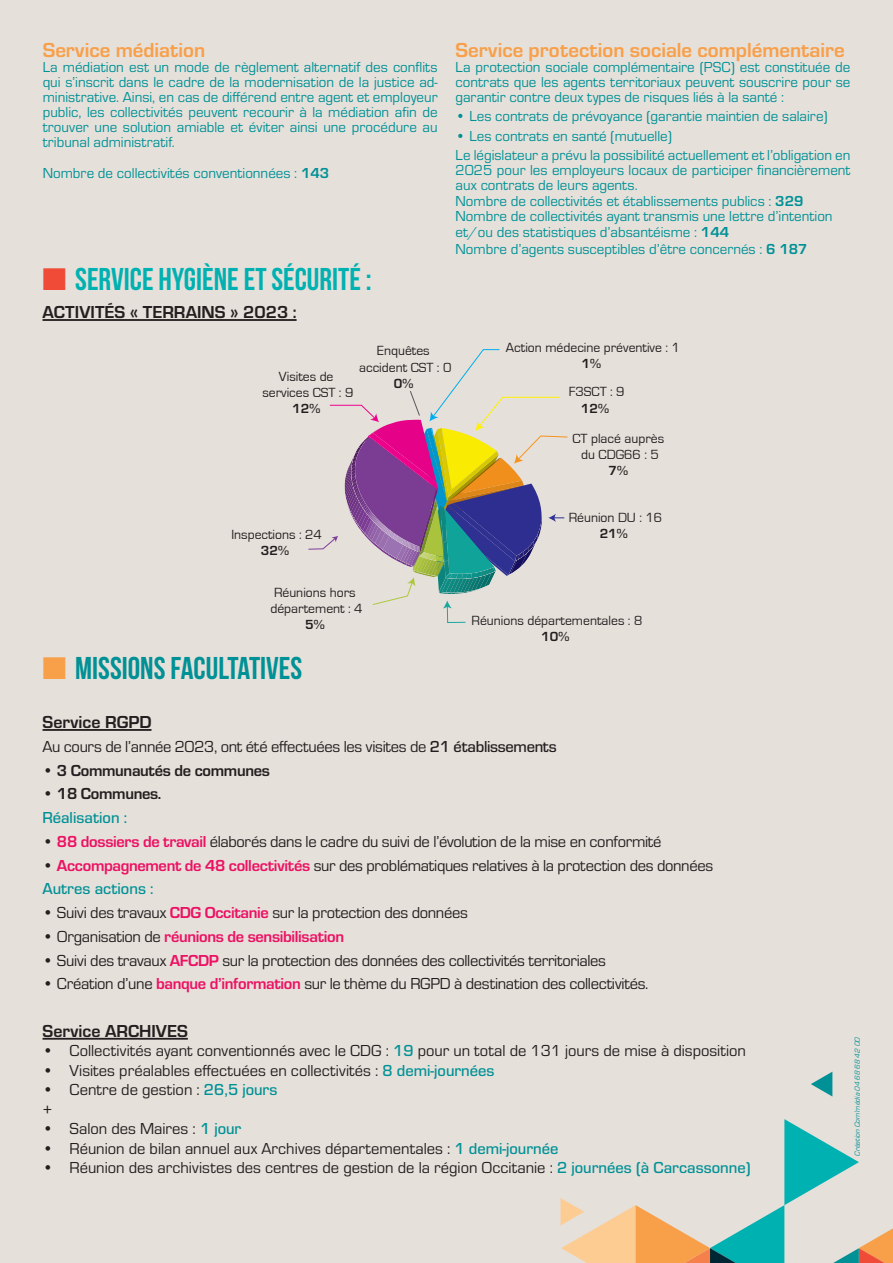
<style>
.page{position:relative;width:893px;height:1263px;background:#e6e0da}
.page>*{position:absolute;margin:0;border:0;box-sizing:border-box;transform-origin:0 0}
.t1{font:31.5px "Bebas Neue";color:#00b1b2}
.t2{font:31.5px "Bebas Neue";color:#009196}
.t3{font:700 21px "Eurostile";color:#f89f49}
.t4{font:700 18px "Eurostile";color:#231f20}
.Texte_courant{font:16.5px "Eurostile";letter-spacing:-.005em;color:#231f20}
.t5{font:700 16.5px "Eurostile";letter-spacing:-.02em;color:#ec1163}
.t6{font:700 16.5px "Eurostile";letter-spacing:-.02em;color:#231f20}
.t7{font:500 16.5px "Eurostile";color:#009196}
.t8{font:15px/15px "Eurostile";color:#009196;text-align:justify}
.t9{font:13.65px/16.4px "Eurostile";color:#231f20;text-align:center}
.t10{font:italic 7.5px "Eurostile";color:#009196}
.s1{font-weight:700}
.s2{color:#ef4b37}
.s3{color:#f89f49}
.s4{font-weight:500}
.s5{font-weight:700;color:#ec1163}
.s6{font-weight:400;color:#231f20}
.s7{font-weight:500;color:#009196}
</style>
<div class="page">
<svg style="left:308px;top:349px;width:260px;height:274px"></svg>
<hr style="left:43px;top:319px;width:254px;height:2px;background:#231f20">
<hr style="left:43px;top:729px;width:108px;height:2px;background:#231f20">
<hr style="left:43px;top:1038px;width:145px;height:2px;background:#231f20">
<svg style="left:811px;top:1072px;width:21px;height:24px"></svg>
<svg style="left:561px;top:1119px;width:332px;height:144px"></svg>
<p class="t3" style="left:43px;top:35px;width:164px">Service médiation</p>
<p class="t8" style="left:43px;top:59px;width:396px">La médiation est un mode de règlement alternatif des conflits qui s’inscrit dans le cadre de la modernisation de la justice ad&shy;ministrative. Ainsi, en cas de différend entre agent et employeur public, les collectivités peuvent recourir à la médiation afin de trouver une solution amiable et éviter ainsi une procédure au tribunal administratif.</p>
<p class="t8" style="left:43px;top:165px;width:288px">Nombre de collectivités conventionnées : <span class="s1">143</span></p>
<p class="t1" style="left:43px;top:262px;width:331px"><span class="s2">■</span> <span class="s1">SERVICE</span> HYGIÈNE ET SÉCURITÉ :</p>
<p class="t4" style="left:43px;top:299px;width:256px">ACTIVITÉS « TERRAINS » 2023 :</p>
<p class="t3" style="left:456px;top:35px;width:391px">Service protection sociale complémentaire</p>
<p class="t8" style="left:456px;top:59px;width:396px">La protection sociale complémentaire (PSC) est constituée de contrats que les agents territoriaux peuvent souscrire pour se garantir contre deux types de risques liés à la santé :</p>
<p class="t8" style="left:456px;top:108px;width:374px">• Les contrats de prévoyance (garantie maintien de salaire)</p>
<p class="t8" style="left:456px;top:127px;width:218px">• Les contrats en santé (mutuelle)</p>
<p class="t8" style="left:456px;top:147px;width:396px">Le législateur a prévu la possibilité actuellement et l’obligation en 2025 pour les employeurs locaux de participer financièrement aux contrats de leurs agents.</p>
<p class="t8" style="left:456px;top:193px;width:349px">Nombre de collectivités et établissements publics : <span class="s1">329</span></p>
<p class="t8" style="left:456px;top:207px;width:379px;line-height:16.2px">Nombre de collectivités ayant transmis une lettre d’intention et/ou des statistiques d’absantéisme : <span class="s1">144</span></p>
<p class="t8" style="left:456px;top:240px;width:354px">Nombre d’agents susceptibles d’être concernés : <span class="s1">6 187</span></p>
<p class="t9" style="left:359px;top:343px;width:94px">Enquêtes accident CST : 0<br><span class="s1">0%</span></p>
<p class="t9" style="left:262px;top:368px;width:93px">Visites de services CST : 9<br><span class="s1">12%</span></p>
<p class="t9" style="left:231px;top:526px;width:92px">Inspections : 24<br><span class="s1">32%</span></p>
<p class="t9" style="left:270px;top:584px;width:94px">Réunions hors département : 4<br><span class="s1">5%</span></p>
<p class="t9" style="left:506px;top:339px;width:175px">Action médecine préventive : 1<br><span class="s1">1%</span></p>
<p class="t9" style="left:569px;top:384px;width:57px">F3SCT : 9<br><span class="s1">12%</span></p>
<p class="t9" style="left:572px;top:430px;width:93px">CT placé auprès du CDG66 : 5<br><span class="s1">7%</span></p>
<p class="t9" style="left:569px;top:510px;width:95px">Réunion DU : 16<br><span class="s1">21%</span></p>
<p class="t9" style="left:471px;top:613px;width:172px">Réunions départementales : 8<br><span class="s1">10%</span></p>
<p class="t2" style="left:43px;top:651px;width:261px"><span class="s3">■</span> <span class="s1">MISSIONS</span> FACULTATIVES</p>
<p class="t4" style="left:43px;top:709px;width:110px">Service RGPD</p>
<p class="Texte_courant" style="left:43px;top:735px;width:516px">Au cours de l’année 2023, ont été effectuées les visites de <span class="s4">21 établissements</span></p>
<p class="t6" style="left:43px;top:758px;width:229px">• 3 Communautés de communes</p>
<p class="t6" style="left:43px;top:782px;width:120px">• 18 Communes.</p>
<p class="t7" style="left:43px;top:806px;width:86px">Réalisation :</p>
<p class="Texte_courant" style="left:43px;top:830px;width:621px">• <span class="s5">88 dossiers de travail</span> élaborés dans le cadre du suivi de l’évolution de la mise en conformité</p>
<p class="Texte_courant" style="left:43px;top:854px;width:672px">• <span class="s5">Accompagnement de 48 collectivités</span> sur des problématiques relatives à la protection des données</p>
<p class="t7" style="left:43px;top:877px;width:112px">Autres actions :</p>
<p class="Texte_courant" style="left:43px;top:901px;width:427px">• Suivi des travaux <span class="s5">CDG Occitanie</span> sur la protection des données</p>
<p class="t5" style="left:43px;top:924px;width:303px"><span class="s6">• Organisation de</span> réunions de sensibilisation</p>
<p class="Texte_courant" style="left:43px;top:949px;width:565px">• Suivi des travaux <span class="s5">AFCDP</span> sur la protection des données des collectivités territoriales</p>
<p class="Texte_courant" style="left:43px;top:973px;width:607px">• Création d’une <span class="s5">banque d’information</span> sur le thème du RGPD à destination des collectivités.</p>
<p class="t4" style="left:43px;top:1018px;width:147px">Service ARCHIVES</p>
<p class="Texte_courant" style="left:43px;top:1040px;width:705px">• Collectivités ayant conventionnés avec le CDG : <span class="s7">19</span> pour un total de 131 jours de mise à disposition</p>
<p class="Texte_courant" style="left:43px;top:1059px;width:454px">• Visites préalables effectuées en collectivités : <span class="s7">8 demi-journées</span></p>
<p class="Texte_courant" style="left:43px;top:1079px;width:237px">• Centre de gestion : <span class="s7">26,5 jours</span></p>
<p class="Texte_courant" style="left:43px;top:1098px;width:12px">+</p>
<p class="Texte_courant" style="left:43px;top:1118px;width:200px">• Salon des Maires : <span class="s7">1 jour</span></p>
<p class="Texte_courant" style="left:43px;top:1137px;width:517px">• Réunion de bilan annuel aux Archives départementales : <span class="s7">1 demi-journée</span></p>
<p class="Texte_courant" style="left:43px;top:1157px;width:709px">• Réunion des archivistes des centres de gestion de la région Occitanie : <span class="s7">2 journées (à Carcassonne)</span></p>
<p class="t10" style="left:852px;top:1156px;width:120px;rotate:-90deg">Création Com’média 04 68 68 42 00</p>
</div>
